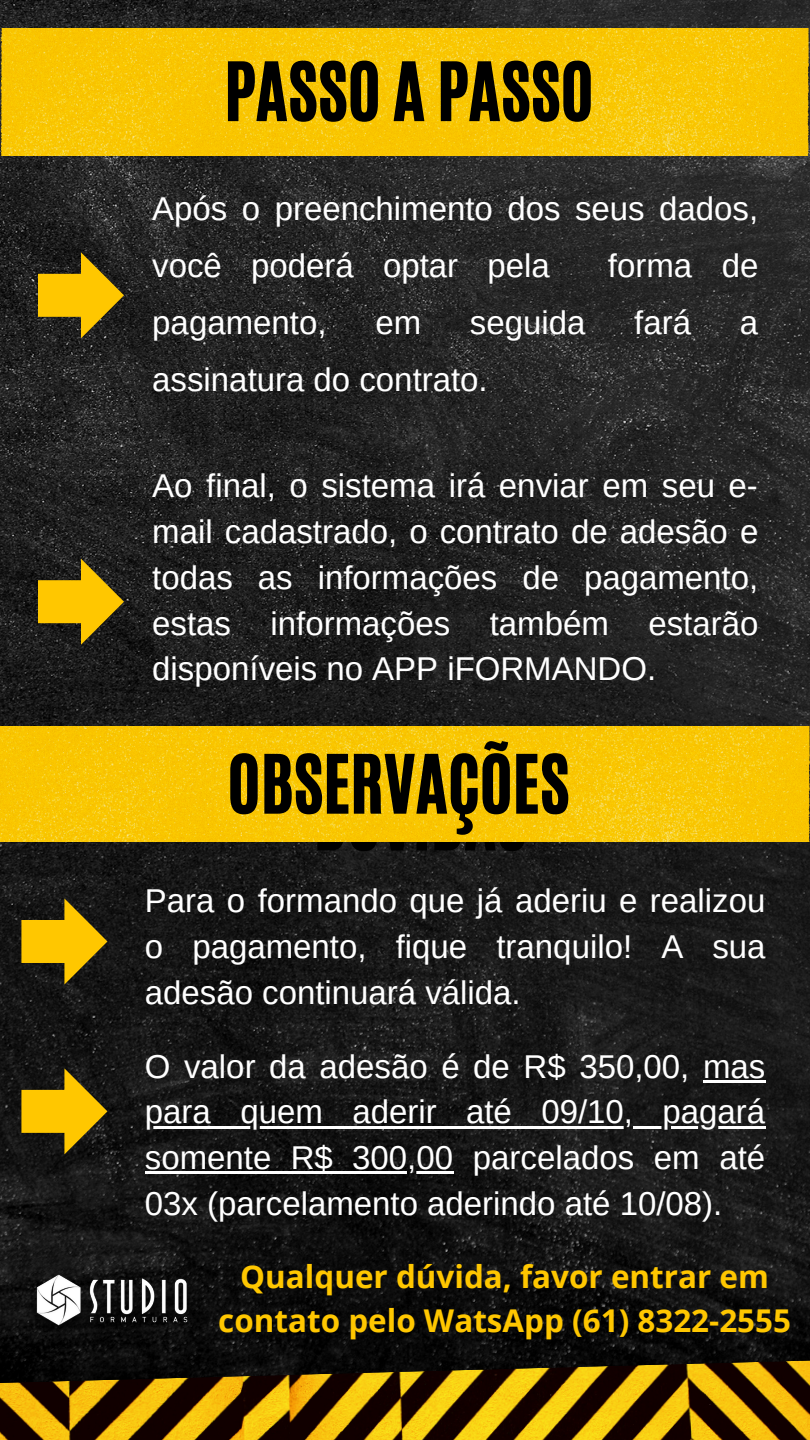
<style>
.page{position:relative;width:810px;height:1440px;background:#fff}
.page>*{position:absolute;margin:0;border:0;box-sizing:border-box;transform-origin:0 0}
.t1{font:67.7px "CA Generated";color:#000}
.t2{font:33px/45.8px "Arimo";color:#fff;text-align:justify}
.t3{font:700 31.4px/43.7px "Open Sans";color:#ffc700;text-align:center}
</style>
<div class="page">
<img style="left:0;top:0;width:810px;height:1359px">
<img style="left:0;top:1359px;width:810px;height:81px">
<img style="left:0;top:28px;width:810px;height:127px">
<svg style="left:38px;top:252px;width:86px;height:86px;background:#8f730f"></svg>
<svg style="left:38px;top:559px;width:86px;height:86px;background:#8e720e"></svg>
<img style="left:0;top:726px;width:810px;height:116px">
<svg style="left:21px;top:898px;width:86px;height:86px;background:#8a6e0b"></svg>
<svg style="left:21px;top:1068px;width:86px;height:86px;background:#8a6e0b"></svg>
<img style="left:0;top:1264px;width:455px;height:101px">
<hr style="left:703px;top:1080px;width:62px;height:3px;background:#fff">
<hr style="left:145px;top:1126px;width:620px;height:3px;background:#fff">
<hr style="left:145px;top:1171px;width:308px;height:3px;background:#fff">
<p class="t1" style="left:224px;top:43px;width:371px">PASSO A PASSO</p>
<p class="t2" style="left:152px;top:180px;width:607px;line-height:57px">Após o preenchimento dos seus dados, você poderá optar pela</p>
<p class="t2" style="left:608px;top:243px;width:152px">forma de</p>
<p class="t2" style="left:152px;top:300px;width:176px">pagamento,</p>
<p class="t2" style="left:375px;top:300px;width:47px">em</p>
<p class="t2" style="left:470px;top:300px;width:117px">seguida</p>
<p class="t2" style="left:634px;top:300px;width:58px">fará</p>
<p class="t2" style="left:740px;top:300px;width:20px">a</p>
<p class="t2" style="left:152px;top:357px;width:337px">assinatura do contrato.</p>
<p class="t2" style="left:152px;top:463px;width:608px">Ao final, o sistema irá enviar em seu e&shy;mail cadastrado, o contrato de adesão e todas as informações de pagamento, estas informações também estarão disponíveis no APP iFORMANDO.</p>
<p class="t1" style="left:227px;top:735px;width:344px">OBSERVAÇÕES</p>
<p class="t1" style="left:314px;top:772px;width:214px">DÚVIDAS</p>
<p class="t2" style="left:145px;top:878px;width:622px">Para o formando que já aderiu e realizou o pagamento, fique tranquilo! A sua adesão continuará válida.</p>
<p class="t2" style="left:145px;top:1043px;width:622px">O valor da adesão é de R$ 350,00, mas para quem aderir até 09/10, pagará somente R$ 300,00 parcelados em até 03x (parcelamento aderindo até 10/08).</p>
<p class="t3" style="left:218px;top:1254px;width:574px">Qualquer dúvida, favor entrar em contato pelo WatsApp (61) 8322-2555</p>
</div>
